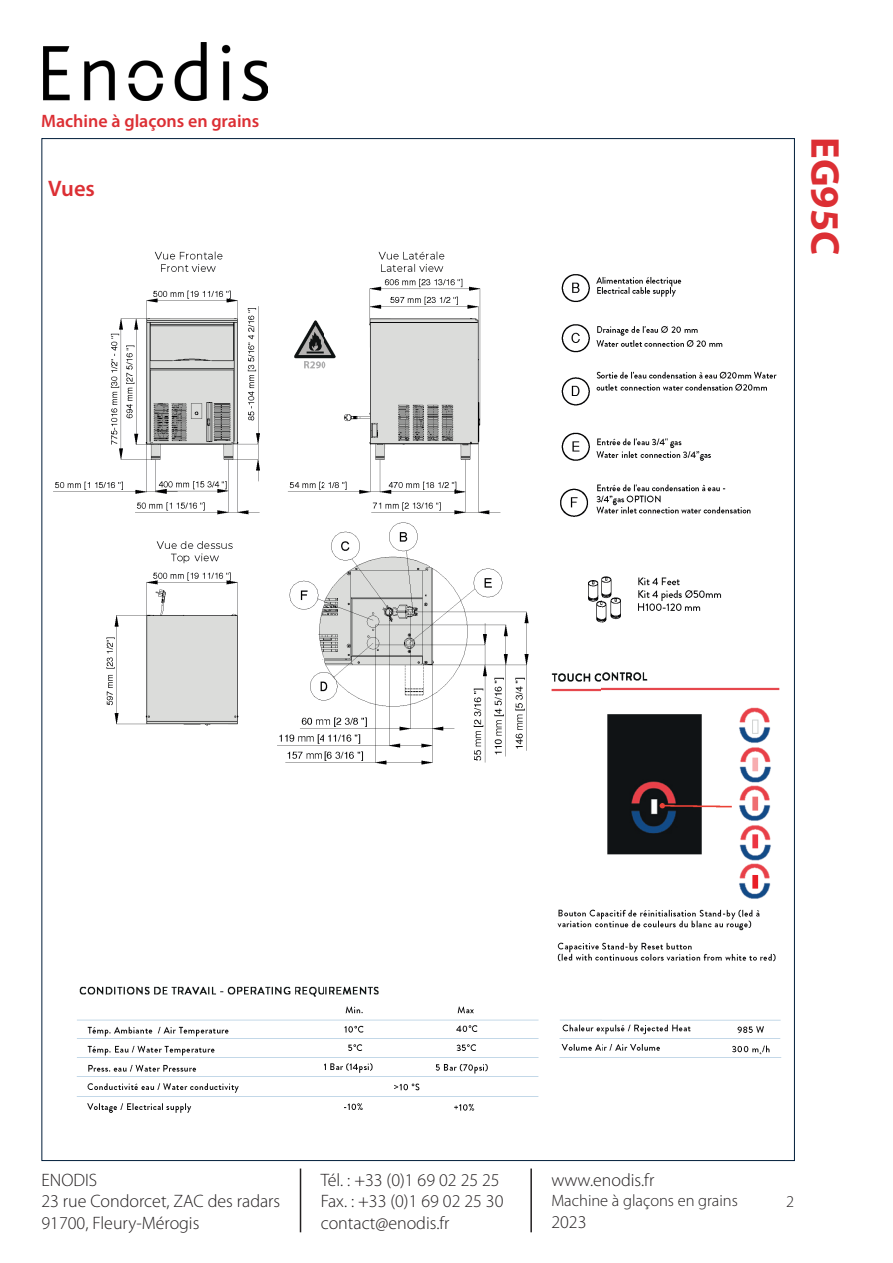
<style>
.page{position:relative;width:893px;height:1263px;background:#fff}
.page>*{position:absolute;margin:0;border:0;box-sizing:border-box;transform-origin:0 0}
.t1{font:700 40.5px "Myriad Pro";color:#dc2f34}
.t2{font:600 22.5px "Myriad Pro";color:#dc2f34}
.t3{font:300 18px/21.6px "Myriad Pro";color:#231f20}
.t4{font:600 18px "Myriad Pro";color:#dc2f34}
.t5{font:300 16.5px "Myriad Pro";color:#231f20}
</style>
<div class="page">
<img style="left:43px;top:43px;width:224px;height:58px">
<hr style="left:300px;top:1168px;width:1px;height:64px;background:#231f20">
<hr style="left:530px;top:1168px;width:2px;height:64px;background:#231f20">
<img style="left:53px;top:251px;width:729px;height:862px">
<p class="t4" style="left:41px;top:111px;width:220px">Machine à glaçons en grains</p>
<p class="t2" style="left:48px;top:176px;width:48px">Vues</p>
<h1 class="t1" style="left:851px;top:137px;width:120px;rotate:90deg">EG95C</h1>
<p class="t3" style="left:41px;top:1169px;width:240px">ENODIS<br>23 rue Condorcet, ZAC des radars<br>91700, Fleury-Mérogis</p>
<p class="t3" style="left:321px;top:1169px;width:184px">Tél. : +33 (0)1 69 02 25 25<br>Fax. : +33 (0)1 69 02 25 30 contact@enodis.fr</p>
<p class="t3" style="left:551px;top:1170px;width:104px">www.enodis.fr</p>
<p class="t5" style="left:551px;top:1192px;width:188px">Machine à glaçons en grains</p>
<p class="t3" style="left:551px;top:1211px;width:37px">2023</p>
<p class="t5" style="left:786px;top:1192px;width:10px">2</p>
</div>
